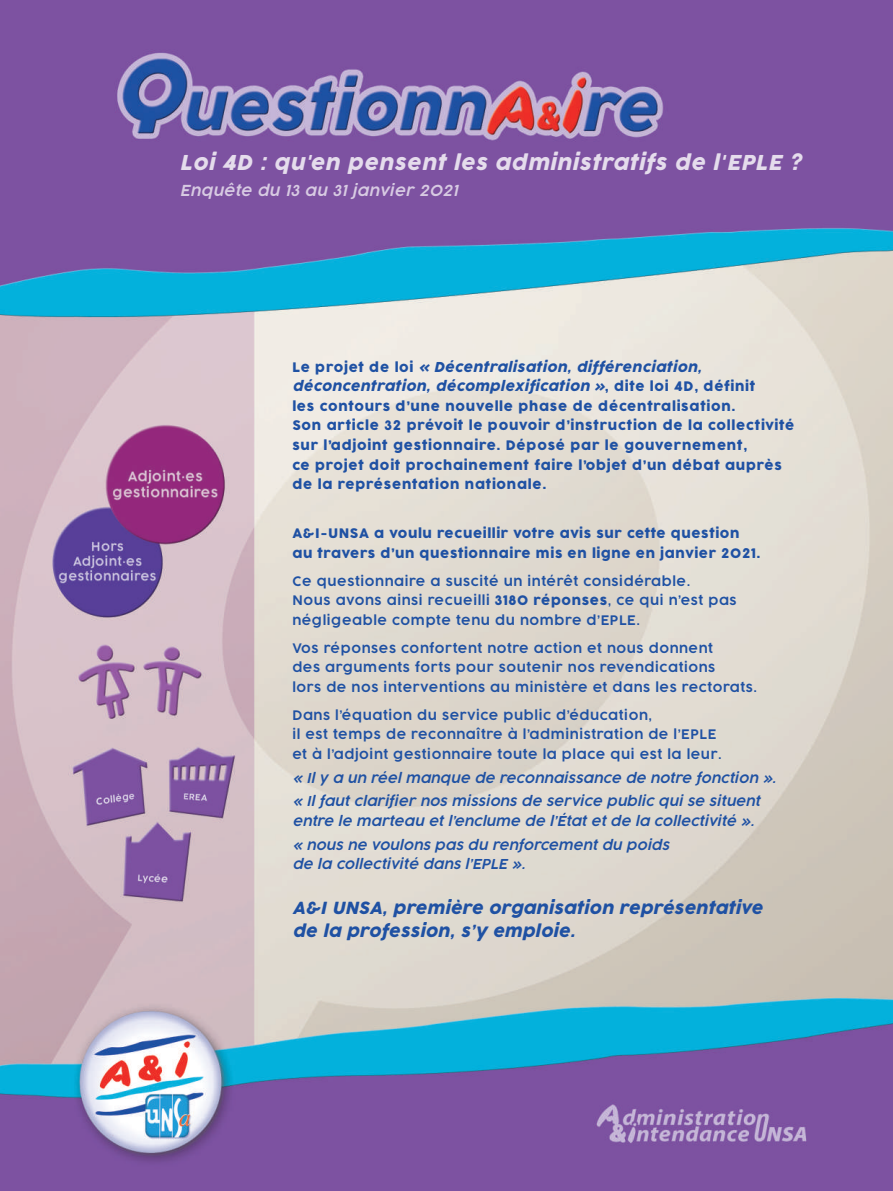
<style>
.page{position:relative;width:893px;height:1191px;background:#fff}
.page>*{position:absolute;margin:0;border:0;box-sizing:border-box;transform-origin:0 0}
.t1{font:italic 20.25px "Cocogoose Pro";letter-spacing:.035em;color:rgb(255 255 255/.8)}
.t2{font:italic 16.5px/22.5px "Cocogoose Pro";letter-spacing:.015em;color:#1f51a3}
.t3{font:italic 300 15px "Cocogoose Pro";letter-spacing:.025em;color:rgb(255 255 255/.7)}
.t4{font:13.5px/19.5px "Cocogoose Pro";letter-spacing:.05em;color:#1f51a3}
.t5{font:300 13.5px/19.5px "Cocogoose Pro";letter-spacing:.05em;color:#1f51a3}
.t6{font:italic 300 13.5px/23.7px "Cocogoose Pro";letter-spacing:.01em;color:#1f51a3}
.s1{font-style:italic}
.s2{font-weight:400}
</style>
<div class="page">
<img style="left:0;top:0;width:893px;height:1190px">
<h1 class="t1" style="left:180px;top:153px;width:622px">Loi 4D : qu'en pensent les administratifs de l'EPLE ?</h1>
<p class="t3" style="left:180px;top:182px;width:279px">Enquête du 13 au 31 janvier 2021</p>
<p class="t4" style="left:292px;top:358px;width:503px">Le projet de loi <span class="s1">« Décentralisation, différenciation, déconcentration, décomplexification »</span>, dite loi 4D, définit<br>les contours d’une nouvelle phase de décentralisation.<br>Son article 32 prévoit le pouvoir d’instruction de la collectivité sur l’adjoint gestionnaire. Déposé par le gouvernement,<br>ce projet doit prochainement faire l’objet d’un débat auprès de la représentation nationale.</p>
<p class="t4" style="left:292px;top:524px;width:470px">A&amp;I-UNSA a voulu recueillir votre avis sur cette question au travers d’un questionnaire mis en ligne en janvier 2021.</p>
<p class="t5" style="left:292px;top:572px;width:446px">Ce questionnaire a suscité un intérêt considérable.<br>Nous avons ainsi recueilli <span class="s2">3180 réponses</span>, ce qui n’est pas négligeable compte tenu du nombre d’EPLE.</p>
<p class="t5" style="left:292px;top:639px;width:466px">Vos réponses confortent notre action et nous donnent<br>des arguments forts pour soutenir nos revendications<br>lors de nos interventions au ministère et dans les rectorats.</p>
<p class="t5" style="left:292px;top:706px;width:431px">Dans l’équation du service public d’éducation,<br>il est temps de reconnaître à l’administration de l’EPLE et à l’adjoint gestionnaire toute la place qui est la leur.</p>
<p class="t6" style="left:292px;top:766px;width:485px">« Il y a un réel manque de reconnaissance de notre fonction ». « Il faut clarifier nos missions de service public qui se situent</p>
<p class="t6" style="left:292px;top:809px;width:463px">entre le marteau et l’enclume de l’État et de la collectivité ». « nous ne voulons pas du renforcement du poids</p>
<p class="t6" style="left:292px;top:852px;width:234px">de la collectivité dans l’EPLE ».</p>
<p class="t2" style="left:292px;top:898px;width:471px">A&amp;I UNSA, première organisation représentative de la profession, s’y emploie.</p>
</div>
